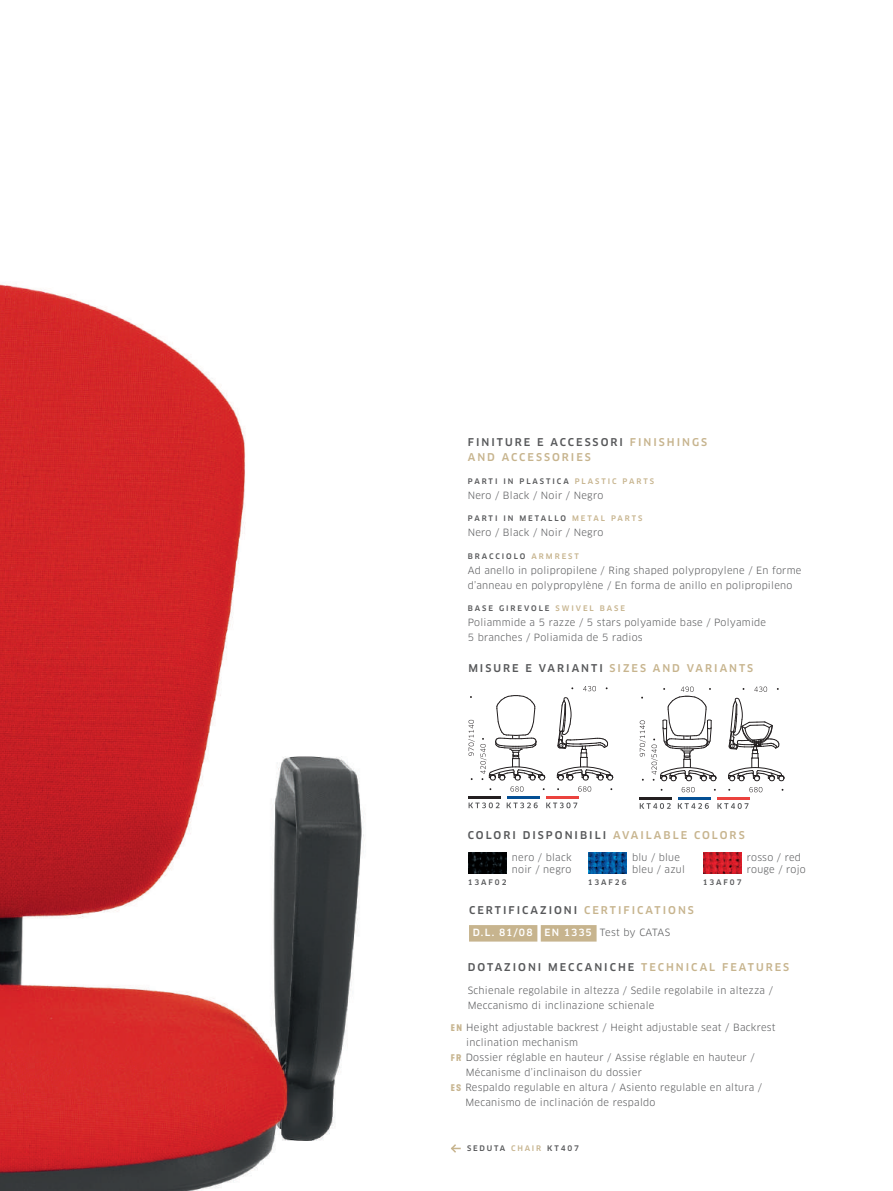
<style>
.page{position:relative;width:893px;height:1191px;background:#fff}
.page>*{position:absolute;margin:0;border:0;box-sizing:border-box;transform-origin:0 0}
.t1{font:500 10.5px "Clan Pro";letter-spacing:.19em;color:#57585a}
.t2{font:500 10.5px/15px "Clan Pro";letter-spacing:.19em;color:#c7b48e}
.t3{font:9.75px/15px "Clan Pro";letter-spacing:.025em;color:#57585a}
.t4{font:500 9.75px "Clan Pro";letter-spacing:.095em;color:#fff}
.t5{font:500 7.5px "Clan Pro";letter-spacing:.26em;color:#57585a}
.t6{font:500 7.5px "Clan Pro";letter-spacing:.24em;color:#57585a}
.s1{color:#57585a}
.s2{color:#c7b48e}
.s3{font-weight:400;color:#57585a}
.s4{font-family:"Kapra Neue Pro";font-weight:700;font-stretch:expanded;font-size:9px;color:#c7b48e}
</style>
<div class="page">
<img style="left:0;top:284px;width:364px;height:907px">
<div style="left:469px;top:925px;width:68px;height:16px;background:#c7b48e"></div>
<div style="left:541px;top:925px;width:56px;height:16px;background:#c7b48e"></div>
<svg style="left:557px;top:697px;width:56px;height:83px"></svg>
<svg style="left:583px;top:686px;width:13px;height:5px"></svg>
<svg style="left:468px;top:695px;width:77px;height:85px"></svg>
<svg style="left:510px;top:786px;width:14px;height:5px"></svg>
<svg style="left:578px;top:786px;width:13px;height:5px"></svg>
<svg style="left:469px;top:802px;width:30px;height:6px"></svg>
<svg style="left:507px;top:802px;width:31px;height:6px"></svg>
<svg style="left:546px;top:802px;width:31px;height:6px"></svg>
<hr style="left:468px;top:796px;width:32px;height:3px;background:#231f20">
<hr style="left:507px;top:796px;width:32px;height:3px;background:#044f94">
<hr style="left:546px;top:796px;width:32px;height:3px;background:#eb423e">
<svg style="left:728px;top:698px;width:56px;height:83px"></svg>
<svg style="left:754px;top:686px;width:13px;height:6px"></svg>
<svg style="left:639px;top:686px;width:77px;height:95px"></svg>
<svg style="left:682px;top:787px;width:13px;height:5px"></svg>
<svg style="left:749px;top:787px;width:13px;height:5px"></svg>
<svg style="left:640px;top:803px;width:31px;height:6px"></svg>
<svg style="left:678px;top:803px;width:31px;height:6px"></svg>
<svg style="left:717px;top:803px;width:31px;height:6px"></svg>
<hr style="left:639px;top:797px;width:33px;height:2px;background:#231f20">
<hr style="left:678px;top:797px;width:32px;height:2px;background:#044f94">
<hr style="left:717px;top:797px;width:32px;height:2px;background:#eb423e">
<img style="left:469px;top:852px;width:38px;height:21px">
<img style="left:589px;top:852px;width:38px;height:21px">
<img style="left:704px;top:852px;width:38px;height:21px">
<svg style="left:451px;top:1144px;width:10px;height:9px"></svg>
<p class="t2" style="left:468px;top:435px;width:241px"><span class="s1">FINITURE E ACCESSORI</span> FINISHINGS<br>AND ACCESSORIES</p>
<p class="t5" style="left:468px;top:476px;width:188px">PARTI IN PLASTICA <span class="s2">PLASTIC PARTS</span></p>
<p class="t3" style="left:468px;top:487px;width:137px">Nero / Black / Noir / Negro</p>
<p class="t5" style="left:468px;top:514px;width:176px">PARTI IN METALLO <span class="s2">METAL PARTS</span></p>
<p class="t3" style="left:468px;top:525px;width:137px">Nero / Black / Noir / Negro</p>
<p class="t5" style="left:468px;top:551px;width:113px">BRACCIOLO <span class="s2">ARMREST</span></p>
<p class="t3" style="left:468px;top:562px;width:335px">Ad anello in polipropilene / Ring shaped polypropylene / En forme d’anneau en polypropylène / En forma de anillo en polipropileno</p>
<p class="t5" style="left:468px;top:604px;width:159px">BASE GIREVOLE <span class="s2">SWIVEL BASE</span></p>
<p class="t3" style="left:468px;top:615px;width:300px">Poliammide a 5 razze / 5 stars polyamide base / Polyamide<br>5 branches / Poliamida de 5 radios</p>
<p class="t2" style="left:468px;top:661px;width:286px"><span class="s1">MISURE E VARIANTI</span> SIZES AND VARIANTS</p>
<p class="t1" style="left:468px;top:828px;width:278px">COLORI DISPONIBILI <span class="s2">AVAILABLE COLORS</span></p>
<p class="t3" style="left:512px;top:851px;width:61px;line-height:12px">nero / black noir / negro</p>
<p class="t3" style="left:632px;top:851px;width:54px;line-height:12px">blu / blue bleu / azul</p>
<p class="t3" style="left:747px;top:851px;width:61px;line-height:12px">rosso / red rouge / rojo</p>
<p class="t5" style="left:468px;top:877px;width:40px">13AF02</p>
<p class="t5" style="left:588px;top:877px;width:40px">13AF26</p>
<p class="t5" style="left:703px;top:877px;width:40px">13AF07</p>
<p class="t1" style="left:469px;top:903px;width:226px">CERTIFICAZIONI <span class="s2">CERTIFICATIONS</span></p>
<p class="t4" style="left:473px;top:927px;width:199px">D.L. 81/08 EN 1335 <span class="s3">Test by CATAS</span></p>
<p class="t1" style="left:468px;top:961px;width:323px">DOTAZIONI MECCANICHE <span class="s2">TECHNICAL FEATURES</span></p>
<p class="t3" style="left:468px;top:982px;width:307px">Schienale regolabile in altezza / Sedile regolabile in altezza /<br>Meccanismo di inclinazione schienale</p>
<p class="t3" style="left:451px;top:1020px;width:326px"><span class="s4">EN</span> Height adjustable backrest / Height adjustable seat / Backrest</p>
<p class="t3" style="left:466px;top:1035px;width:113px">inclination mechanism</p>
<p class="t3" style="left:451px;top:1050px;width:305px"><span class="s4">FR</span> Dossier réglable en hauteur / Assise réglable en hauteur /</p>
<p class="t3" style="left:466px;top:1065px;width:178px">Mécanisme d’inclinaison du dossier</p>
<p class="t3" style="left:451px;top:1080px;width:313px"><span class="s4">ES</span> Respaldo regulable en altura / Asiento regulable en altura /</p>
<p class="t3" style="left:465px;top:1095px;width:191px">Mecanismo de inclinación de respaldo</p>
<p class="t6" style="left:467px;top:1144px;width:113px">SEDUTA <span class="s2">CHAIR</span> KT407</p>
</div>
